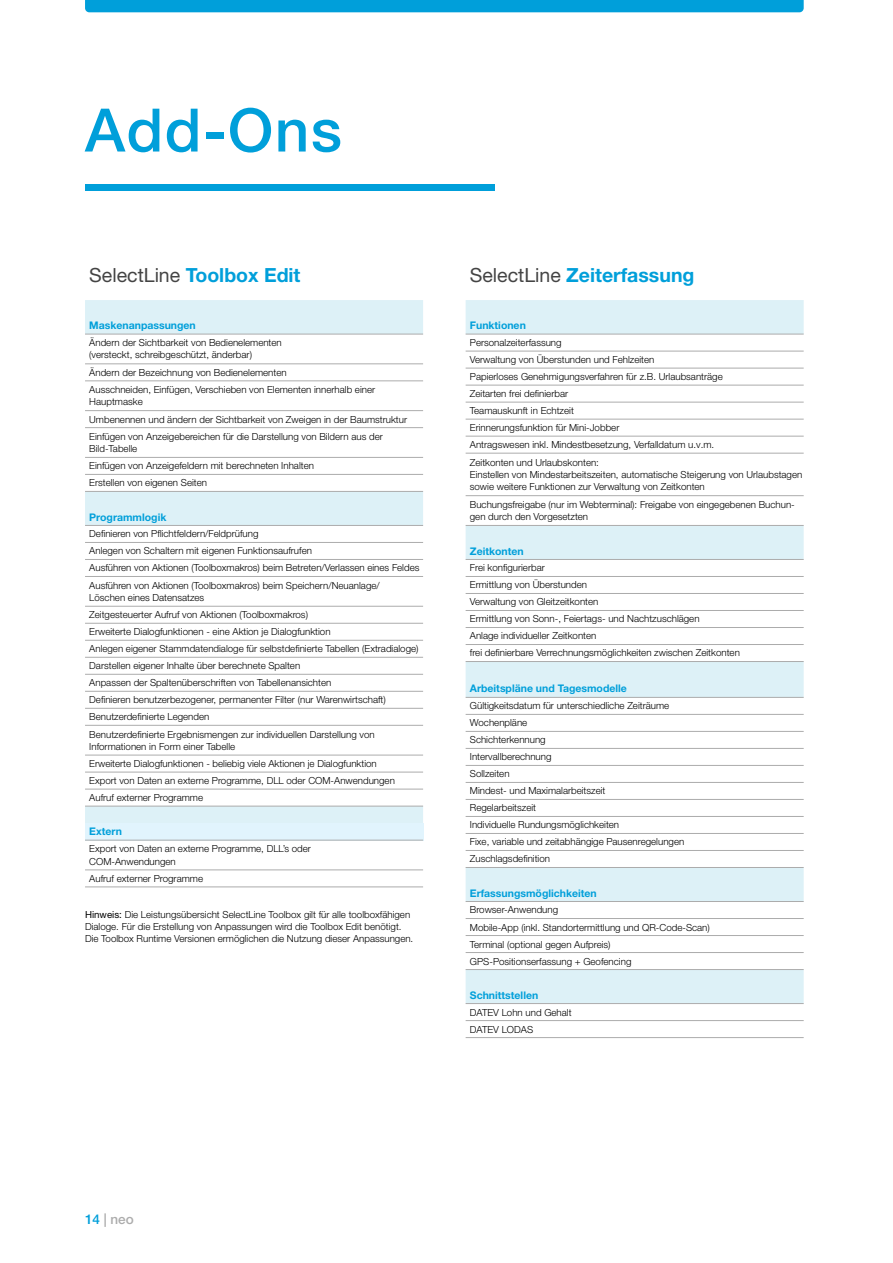
<style>
.page{position:relative;width:893px;height:1263px;background:#fff}
.page>*{position:absolute;margin:0;border:0;box-sizing:border-box;transform-origin:0 0}
.t1{font:500 60px "Helvetica Neue LT Pro";letter-spacing:.025em;color:#009fda}
.t2{font:700 19.5px "Helvetica Neue LT Pro";color:#009fda}
.t3{font:500 13.5px "Helvetica Neue LT Pro";color:#acacac}
.t4{font:700 10.5px "Helvetica Neue LT Pro";color:#009fda}
.t5{font:300 9.75px/17.1px "Helvetica Neue LT Pro";color:#000}
.s1{font-weight:400;color:#444}
.s2{font-weight:400}
.s3{color:#009fda}
</style>
<div class="page">
<div style="left:85px;top:0;width:719px;height:12px;background:#009fda"></div>
<svg style="left:85px;top:300px;width:338px;height:523px"></svg>
<div style="left:85px;top:823px;width:338px;height:17px;background:#e1f4fd"></div>
<hr style="left:85px;top:334px;width:338px;height:1px;background:#acacac">
<hr style="left:85px;top:364px;width:338px;height:1px;background:#acacac">
<hr style="left:85px;top:381px;width:338px;height:1px;background:#acacac">
<hr style="left:85px;top:410px;width:338px;height:1px;background:#acacac">
<hr style="left:85px;top:427px;width:338px;height:1px;background:#acacac">
<hr style="left:85px;top:457px;width:338px;height:1px;background:#acacac">
<hr style="left:85px;top:474px;width:338px;height:1px;background:#acacac">
<hr style="left:85px;top:491px;width:338px;height:1px;background:#acacac">
<hr style="left:85px;top:525px;width:338px;height:1px;background:#acacac">
<hr style="left:85px;top:542px;width:338px;height:1px;background:#acacac">
<hr style="left:85px;top:559px;width:338px;height:1px;background:#acacac">
<hr style="left:85px;top:576px;width:338px;height:1px;background:#acacac">
<hr style="left:85px;top:606px;width:338px;height:1px;background:#acacac">
<hr style="left:85px;top:623px;width:338px;height:1px;background:#acacac">
<hr style="left:85px;top:640px;width:338px;height:1px;background:#acacac">
<hr style="left:85px;top:657px;width:338px;height:1px;background:#acacac">
<hr style="left:85px;top:674px;width:338px;height:1px;background:#acacac">
<hr style="left:85px;top:691px;width:338px;height:1px;background:#acacac">
<hr style="left:85px;top:708px;width:338px;height:1px;background:#acacac">
<hr style="left:85px;top:725px;width:338px;height:1px;background:#acacac">
<hr style="left:85px;top:755px;width:338px;height:1px;background:#acacac">
<hr style="left:85px;top:772px;width:338px;height:1px;background:#acacac">
<hr style="left:85px;top:789px;width:338px;height:1px;background:#acacac">
<hr style="left:85px;top:806px;width:338px;height:1px;background:#acacac">
<hr style="left:85px;top:840px;width:338px;height:1px;background:#acacac">
<hr style="left:85px;top:870px;width:338px;height:1px;background:#acacac">
<hr style="left:85px;top:887px;width:338px;height:1px;background:#acacac">
<div style="left:85px;top:184px;width:410px;height:7px;background:#009fda"></div>
<svg style="left:466px;top:300px;width:338px;height:703px"></svg>
<hr style="left:466px;top:334px;width:338px;height:1px;background:#acacac">
<hr style="left:466px;top:351px;width:338px;height:1px;background:#acacac">
<hr style="left:466px;top:368px;width:338px;height:1px;background:#acacac">
<hr style="left:466px;top:385px;width:338px;height:1px;background:#acacac">
<hr style="left:466px;top:402px;width:338px;height:1px;background:#acacac">
<hr style="left:466px;top:419px;width:338px;height:1px;background:#acacac">
<hr style="left:466px;top:436px;width:338px;height:1px;background:#acacac">
<hr style="left:466px;top:453px;width:338px;height:1px;background:#acacac">
<hr style="left:466px;top:495px;width:338px;height:1px;background:#acacac">
<hr style="left:466px;top:525px;width:338px;height:1px;background:#acacac">
<hr style="left:466px;top:559px;width:338px;height:1px;background:#acacac">
<hr style="left:466px;top:576px;width:338px;height:1px;background:#acacac">
<hr style="left:466px;top:593px;width:338px;height:1px;background:#acacac">
<hr style="left:466px;top:610px;width:338px;height:1px;background:#acacac">
<hr style="left:466px;top:627px;width:338px;height:1px;background:#acacac">
<hr style="left:466px;top:644px;width:338px;height:1px;background:#acacac">
<hr style="left:466px;top:661px;width:338px;height:1px;background:#acacac">
<hr style="left:466px;top:697px;width:338px;height:1px;background:#acacac">
<hr style="left:466px;top:714px;width:338px;height:1px;background:#acacac">
<hr style="left:466px;top:731px;width:338px;height:1px;background:#acacac">
<hr style="left:466px;top:748px;width:338px;height:1px;background:#acacac">
<hr style="left:466px;top:765px;width:338px;height:1px;background:#acacac">
<hr style="left:466px;top:782px;width:338px;height:1px;background:#acacac">
<hr style="left:466px;top:799px;width:338px;height:1px;background:#acacac">
<hr style="left:466px;top:816px;width:338px;height:1px;background:#acacac">
<hr style="left:466px;top:833px;width:338px;height:1px;background:#acacac">
<hr style="left:466px;top:850px;width:338px;height:1px;background:#acacac">
<hr style="left:466px;top:867px;width:338px;height:1px;background:#acacac">
<hr style="left:466px;top:901px;width:338px;height:1px;background:#acacac">
<hr style="left:466px;top:918px;width:338px;height:1px;background:#acacac">
<hr style="left:466px;top:935px;width:338px;height:1px;background:#acacac">
<hr style="left:466px;top:952px;width:338px;height:1px;background:#acacac">
<hr style="left:466px;top:969px;width:338px;height:1px;background:#acacac">
<hr style="left:466px;top:1003px;width:338px;height:1px;background:#acacac">
<hr style="left:466px;top:1020px;width:338px;height:1px;background:#acacac">
<hr style="left:466px;top:1037px;width:338px;height:1px;background:#acacac">
<h1 class="t1" style="left:85px;top:94px;width:258px">Add-Ons</h1>
<h2 class="t2" style="left:89px;top:262px;width:213px"><span class="s1">SelectLine</span> Toolbox Edit</h2>
<p class="t4" style="left:89px;top:319px;width:108px">Maskenanpassungen</p>
<p class="t5" style="left:89px;top:337px;width:194px;line-height:12px">Ändern der Sichtbarkeit von Bedienelementen (versteckt, schreibgeschützt, änderbar)</p>
<p class="t5" style="left:89px;top:363px;width:287px">Ändern der Bezeichnung von Bedienelementen<br>Ausschneiden, Einfügen, Verschieben von Elementen innerhalb einer</p>
<p class="t5" style="left:89px;top:393px;width:319px">Hauptmaske<br>Umbenennen und ändern der Sichtbarkeit von Zweigen in der Baumstruktur<br>Einfügen von Anzeigebereichen für die Darstellung von Bildern aus der</p>
<p class="t5" style="left:89px;top:440px;width:226px">Bild-Tabelle<br>Einfügen von Anzeigefeldern mit berechneten Inhalten<br>Erstellen von eigenen Seiten</p>
<p class="t4" style="left:89px;top:510px;width:79px">Programmlogik</p>
<p class="t5" style="left:89px;top:525px;width:332px">Definieren von Pflichtfeldern/Feldprüfung<br>Anlegen von Schaltern mit eigenen Funktionsaufrufen<br>Ausführen von Aktionen (Toolboxmakros) beim Betreten/Verlassen eines Feldes Ausführen von Aktionen (Toolboxmakros) beim Speichern/Neuanlage/</p>
<p class="t5" style="left:89px;top:589px;width:331px">Löschen eines Datensatzes<br>Zeitgesteuerter Aufruf von Aktionen (Toolboxmakros)<br>Erweiterte Dialogfunktionen - eine Aktion je Dialogfunktion<br>Anlegen eigener Stammdatendialoge für selbstdefinierte Tabellen (Extradialoge)<br>Darstellen eigener Inhalte über berechnete Spalten<br>Anpassen der Spaltenüberschriften von Tabellenansichten<br>Definieren benutzerbezogener, permanenter Filter (nur Warenwirtschaft)<br>Benutzerdefinierte Legenden<br>Benutzerdefinierte Ergebnismengen zur individuellen Darstellung von</p>
<p class="t5" style="left:89px;top:737px;width:307px">Informationen in Form einer Tabelle<br>Erweiterte Dialogfunktionen - beliebig viele Aktionen je Dialogfunktion Export von Daten an externe Programme, DLL oder COM-Anwendungen Aufruf externer Programme</p>
<p class="t4" style="left:89px;top:825px;width:34px">Extern</p>
<p class="t5" style="left:89px;top:843px;width:223px;line-height:12px">Export von Daten an externe Programme, DLL’s oder<br>COM-Anwendungen</p>
<p class="t5" style="left:89px;top:870px;width:115px">Aufruf externer Programme</p>
<p class="t5" style="left:85px;top:908px;width:330px;line-height:12px"><span class="s2">Hinweis:</span> Die Leistungsübersicht SelectLine Toolbox gilt für alle toolboxfähigen<br>Dialoge. Für die Erstellung von Anpassungen wird die Toolbox Edit benötigt.<br>Die Toolbox Runtime Versionen ermöglichen die Nutzung dieser Anpassungen.</p>
<h2 class="t2" style="left:470px;top:262px;width:226px"><span class="s1">SelectLine</span> Zeiterfassung</h2>
<p class="t4" style="left:470px;top:319px;width:58px">Funktionen</p>
<p class="t5" style="left:470px;top:334px;width:254px">Personalzeiterfassung<br>Verwaltung von Überstunden und Fehlzeiten<br>Papierloses Genehmigungsverfahren für z.B. Urlaubsanträge Zeitarten frei definierbar<br>Teamauskunft in Echtzeit<br>Erinnerungsfunktion für Mini-Jobber<br>Antragswesen inkl. Mindestbesetzung, Verfalldatum u.v.m.<br>Zeitkonten und Urlaubskonten:</p>
<p class="t5" style="left:470px;top:468px;width:334px;line-height:12px">Einstellen von Mindestarbeitszeiten, automatische Steigerung von Urlaubstagen sowie weitere Funktionen zur Verwaltung von Zeitkonten</p>
<p class="t5" style="left:470px;top:498px;width:326px;line-height:12px">Buchungsfreigabe (nur im Webterminal): Freigabe von eingegebenen Buchun&shy;gen durch den Vorgesetzten</p>
<p class="t4" style="left:470px;top:544px;width:55px">Zeitkonten</p>
<p class="t5" style="left:470px;top:559px;width:272px">Frei konfigurierbar<br>Ermittlung von Überstunden<br>Verwaltung von Gleitzeitkonten<br>Ermittlung von Sonn-, Feiertags- und Nachtzuschlägen<br>Anlage individueller Zeitkonten<br>frei definierbare Verrechnungsmöglichkeiten zwischen Zeitkonten</p>
<p class="t4" style="left:470px;top:681px;width:159px">Arbeitspläne und Tagesmodelle</p>
<p class="t5" style="left:470px;top:697px;width:216px">Gültigkeitsdatum für unterschiedliche Zeiträume<br>Wochenpläne<br>Schichterkennung<br>Intervallberechnung<br>Sollzeiten<br>Mindest- und Maximalarbeitszeit<br>Regelarbeitszeit<br>Individuelle Rundungsmöglichkeiten<br>Fixe, variable und zeitabhängige Pausenregelungen<br>Zuschlagsdefinition</p>
<p class="t4" style="left:470px;top:886px;width:128px">Erfassungsmöglichkeiten</p>
<p class="t5" style="left:470px;top:901px;width:241px">Browser-Anwendung<br>Mobile-App (inkl. Standortermittlung und QR-Code-Scan)<br>Terminal (optional gegen Aufpreis)<br>GPS-Positionserfassung + Geofencing</p>
<p class="t4" style="left:470px;top:988px;width:70px">Schnittstellen</p>
<p class="t5" style="left:470px;top:1003px;width:103px">DATEV Lohn und Gehalt<br>DATEV LODAS</p>
<h3 class="t3" style="left:85px;top:1211px;width:50px"><span class="s3">14</span> | neo</h3>
</div>
